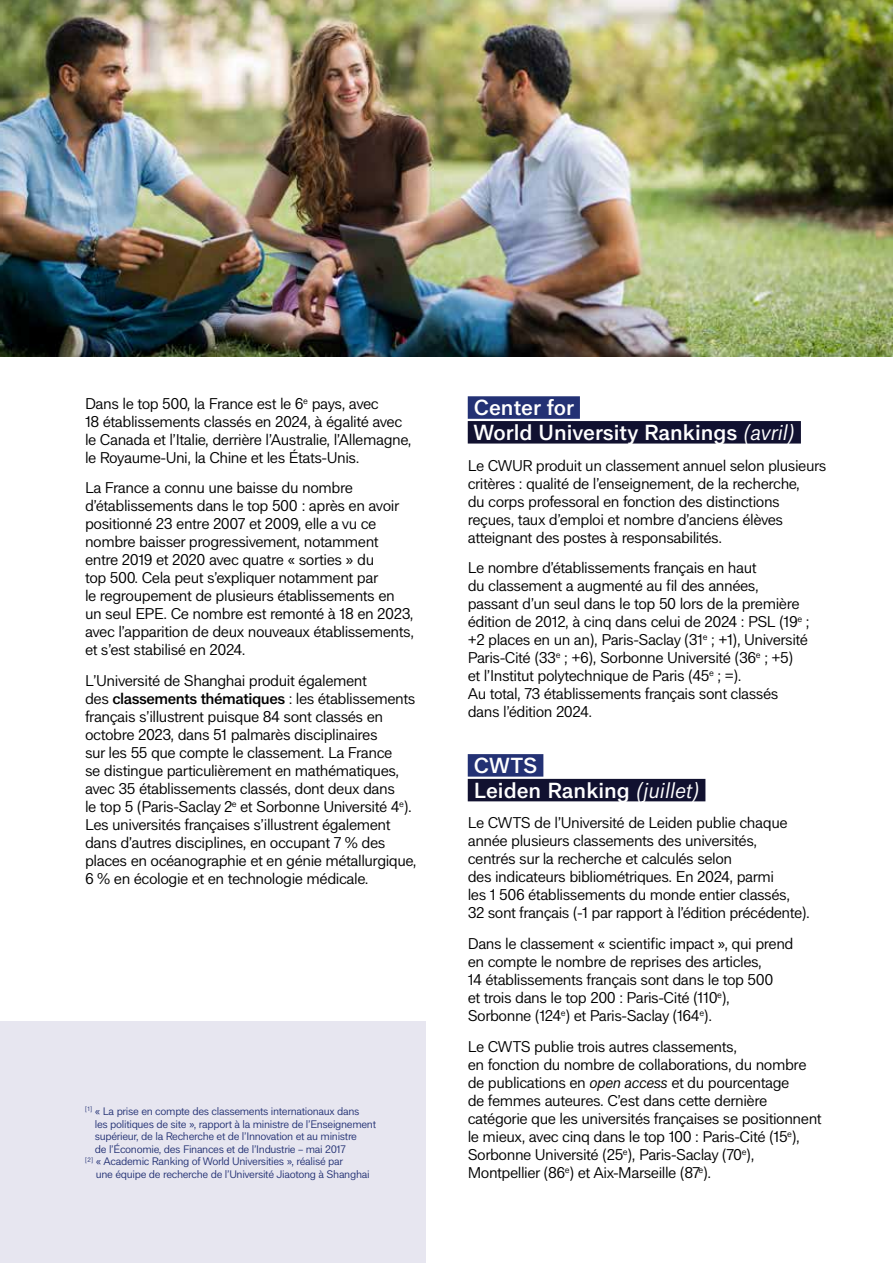
<style>
.page{position:relative;width:893px;height:1263px;background:#fff}
.page>*{position:absolute;margin:0;border:0;box-sizing:border-box;transform-origin:0 0}
.t1{font:700 21px/24.8px "Campus France Sans";color:#fff}
.t2{font:15px/18px "Campus France Sans";letter-spacing:-.03em;color:#000}
.t3{font:10.5px "Campus France Sans";letter-spacing:-.03em;color:#233174}
.s1{font-weight:700}
.s2{font-weight:400;font-style:italic}
.s3{font-style:italic}
</style>
<div class="page">
<div style="left:0;top:1021px;width:425px;height:242px;background:#e7e6f0"></div>
<div style="left:468px;top:396px;width:112px;height:23px;background:#233174"></div>
<div style="left:468px;top:421px;width:333px;height:22px;background:#111130"></div>
<div style="left:468px;top:754px;width:75px;height:23px;background:#233174"></div>
<div style="left:468px;top:779px;width:237px;height:22px;background:#111130"></div>
<img style="left:0;top:0;width:893px;height:356px">
<p class="t2" style="left:85px;top:394px;width:328px">Dans le top 500, la France est le 6<sup>e</sup> pays, avec<br>18 établissements classés en 2024, à égalité avec le Canada et l’Italie, derrière l’Australie, l’Allemagne, le Royaume-Uni, la Chine et les États-Unis.</p>
<p class="t2" style="left:85px;top:478px;width:331px">La France a connu une baisse du nombre d’établissements dans le top 500 : après en avoir positionné 23 entre 2007 et 2009, elle a vu ce nombre baisser progressivement, notamment entre 2019 et 2020 avec quatre « sorties » du<br>top 500. Cela peut s’expliquer notamment par<br>le regroupement de plusieurs établissements en un seul EPE. Ce nombre est remonté à 18 en 2023, avec l’apparition de deux nouveaux établissements, et s’est stabilisé en 2024.</p>
<p class="t2" style="left:85px;top:671px;width:333px">L’Université de Shanghai produit également<br>des <span class="s1">classements thématiques</span> : les établissements français s’illustrent puisque 84 sont classés en octobre 2023, dans 51 palmarès disciplinaires<br>sur les 55 que compte le classement. La France<br>se distingue particulièrement en mathématiques, avec 35 établissements classés, dont deux dans<br>le top 5 (Paris-Saclay 2<sup>e</sup> et Sorbonne Université 4<sup>e</sup>).<br>Les universités françaises s’illustrent également dans d’autres disciplines, en occupant 7 % des places en océanographie et en génie métallurgique, 6 % en écologie et en technologie médicale.</p>
<p class="t3" style="left:85px;top:1104px;width:276px"><sup>[</sup> <sup>1</sup> <sup>]</sup> « La prise en compte des classements internationaux dans</p>
<p class="t3" style="left:95px;top:1116px;width:283px">les politiques de site », rapport à la ministre de l’Enseignement</p>
<p class="t3" style="left:95px;top:1129px;width:264px">supérieur, de la Recherche et de l’Innovation et au ministre</p>
<p class="t3" style="left:95px;top:1141px;width:253px">de l’Économie, des Finances et de l’Industrie – mai 2017</p>
<p class="t3" style="left:85px;top:1154px;width:260px"><sup>[</sup> <sup>2</sup> <sup>]</sup> « Academic Ranking of World Universities », réalisé par</p>
<p class="t3" style="left:96px;top:1167px;width:275px">une équipe de recherche de l’Université Jiaotong à Shanghai</p>
<h1 class="t1" style="left:474px;top:394px;width:323px">Center for<br>World University Rankings <span class="s2">(avril)</span></h1>
<p class="t2" style="left:468px;top:455px;width:360px">Le CWUR produit un classement annuel selon plusieurs critères : qualité de l’enseignement, de la recherche,<br>du corps professoral en fonction des distinctions reçues, taux d’emploi et nombre d’anciens élèves atteignant des postes à responsabilités.</p>
<p class="t2" style="left:468px;top:558px;width:343px">Le nombre d’établissements français en haut<br>du classement a augmenté au fil des années, passant d’un seul dans le top 50 lors de la première édition de 2012, à cinq dans celui de 2024 : PSL (19<sup>e</sup> ; +2 places en un an), Paris-Saclay (31<sup>e</sup> ; +1), Université Paris-Cité (33<sup>e</sup> ; +6), Sorbonne Université (36<sup>e</sup> ; +5)<br>et l’Institut polytechnique de Paris (45<sup>e</sup> ; =).<br>Au total, 73 établissements français sont classés dans l’édition 2024.</p>
<h1 class="t1" style="left:474px;top:752px;width:227px">CWTS<br>Leiden Ranking <span class="s2">(juillet)</span></h1>
<p class="t2" style="left:468px;top:813px;width:344px">Le CWTS de l’Université de Leiden publie chaque année plusieurs classements des universités,<br>centrés sur la recherche et calculés selon<br>des indicateurs bibliométriques. En 2024, parmi<br>les 1 506 établissements du monde entier classés, 32 sont français (-1 par rapport à l’édition précédente).</p>
<p class="t2" style="left:468px;top:934px;width:327px">Dans le classement « scientific impact », qui prend en compte le nombre de reprises des articles,<br>14 établissements français sont dans le top 500<br>et trois dans le top 200 : Paris-Cité (110<sup>e</sup>), Sorbonne (124<sup>e</sup>) et Paris-Saclay (164<sup>e</sup>).</p>
<p class="t2" style="left:468px;top:1037px;width:355px">Le CWTS publie trois autres classements,<br>en fonction du nombre de collaborations, du nombre de publications en <span class="s3">open access</span> et du pourcentage<br>de femmes auteures. C’est dans cette dernière catégorie que les universités françaises se positionnent le mieux, avec cinq dans le top 100 : Paris-Cité (15<sup>e</sup>), Sorbonne Université (25<sup>e</sup>), Paris-Saclay (70<sup>e</sup>), Montpellier (86<sup>e</sup>) et Aix-Marseille (87<sup>e</sup>).</p>
</div>
